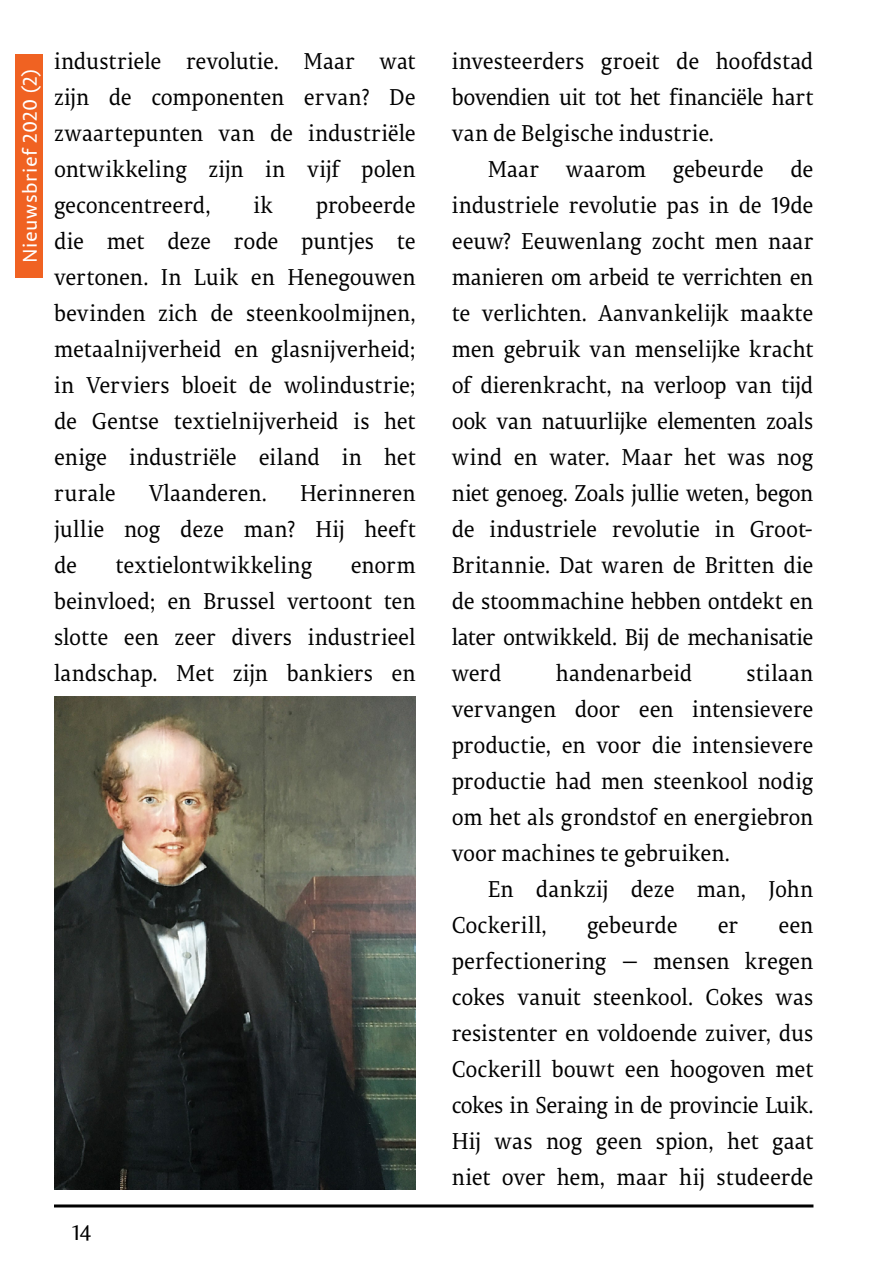
<style>
.page{position:relative;width:893px;height:1263px;background:#fff}
.page>*{position:absolute;margin:0;border:0;box-sizing:border-box;transform-origin:0 0}
.t1{font:22.65px/36px "Permian Serif Typeface";letter-spacing:-.005em;color:#000;text-align:justify;scale:.93 1}
.t2{font:21px "Times New Roman";letter-spacing:.015em;color:#fff}
.t3{font:21px "Permian Serif Typeface";color:#000}
.t4{font:19.5px "Permian Sans Typeface";letter-spacing:.02em;color:#fff}
</style>
<div class="page">
<hr style="left:54px;top:1204px;width:759px;height:3px;background:#000">
<img style="left:54px;top:696px;width:362px;height:493px">
<div style="left:16px;top:54px;width:27px;height:224px;background:#f06222"></div>
<p class="t2" style="left:16px;top:253px;width:185px;rotate:-90deg">Nieuwsbrief 2012 (1)</p>
<p class="t4" style="left:15px;top:262px;width:194px;rotate:-90deg">Nieuwsbrief 2020 (2)</p>
<p class="t4" style="left:15px;top:85px;width:9px;rotate:-90deg">1</p>
<p class="t1" style="left:54px;top:42px;width:390px">industriele revolutie. Maar wat zijn de componenten ervan? De zwaartepunten van de industriële ontwikkeling zijn in vijf polen geconcentreerd,</p>
<p class="t1" style="left:54px;top:186px;width:390px;text-indent:262px">probeerde die met deze rode puntjes te vertonen. In Luik en Henegouwen bevinden zich de steenkoolmijnen, metaalnijverheid en glasnijverheid; in Verviers bloeit de wolindustrie; de Gentse textielnijverheid is het enige industriële eiland in het rurale</p>
<p class="t1" style="left:253px;top:186px;width:22px">ik</p>
<p class="t1" style="left:149px;top:474px;width:128px">Vlaanderen.</p>
<p class="t1" style="left:54px;top:474px;width:390px;text-indent:246px">Herinneren jullie nog deze man? Hij heeft de</p>
<p class="t1" style="left:115px;top:546px;width:213px">textielontwikkeling</p>
<p class="t1" style="left:54px;top:546px;width:390px;text-indent:297px">enorm beinvloed; en Brussel vertoont ten slotte een zeer divers industrieel landschap. Met zijn bankiers en</p>
<p class="t3" style="left:72px;top:1216px;width:21px">14</p>
<p class="t1" style="left:452px;top:42px;width:390px">investeerders groeit de hoofdstad bovendien uit tot het financiële hart van de Belgische industrie.</p>
<p class="t1" style="left:452px;top:150px;width:390px;text-indent:36px">Maar waarom gebeurde de industriele revolutie pas in de 19de eeuw? Eeuwenlang zocht men naar manieren om arbeid te verrichten en te verlichten. Aanvankelijk maakte men gebruik van menselijke kracht of dierenkracht, na verloop van tijd ook van natuurlijke elementen zoals wind en water. Maar het was nog niet genoeg. Zoals jullie weten, begon de industriele revolutie in Groot-Britannie. Dat waren de Britten die de stoommachine hebben ontdekt en later ontwikkeld. Bij de mechanisatie werd</p>
<p class="t1" style="left:452px;top:654px;width:390px;text-indent:295px">stilaan vervangen door een intensievere productie, en voor die intensievere productie had men steenkool nodig om het als grondstof en energiebron voor machines te gebruiken.</p>
<p class="t1" style="left:452px;top:870px;width:390px;text-indent:36px">En dankzij deze man, John<br>Cockerill,</p>
<p class="t1" style="left:556px;top:654px;width:148px">handenarbeid</p>
<p class="t1" style="left:587px;top:906px;width:99px">gebeurde</p>
<p class="t1" style="left:718px;top:906px;width:24px">er</p>
<p class="t1" style="left:452px;top:906px;width:390px;text-indent:327px">een perfectionering — mensen kregen cokes vanuit steenkool. Cokes was resistenter en voldoende zuiver, dus Cockerill bouwt een hoogoven met cokes in Seraing in de provincie Luik.<br>Hij was nog geen spion, het gaat niet over hem, maar hij studeerde</p>
</div>
